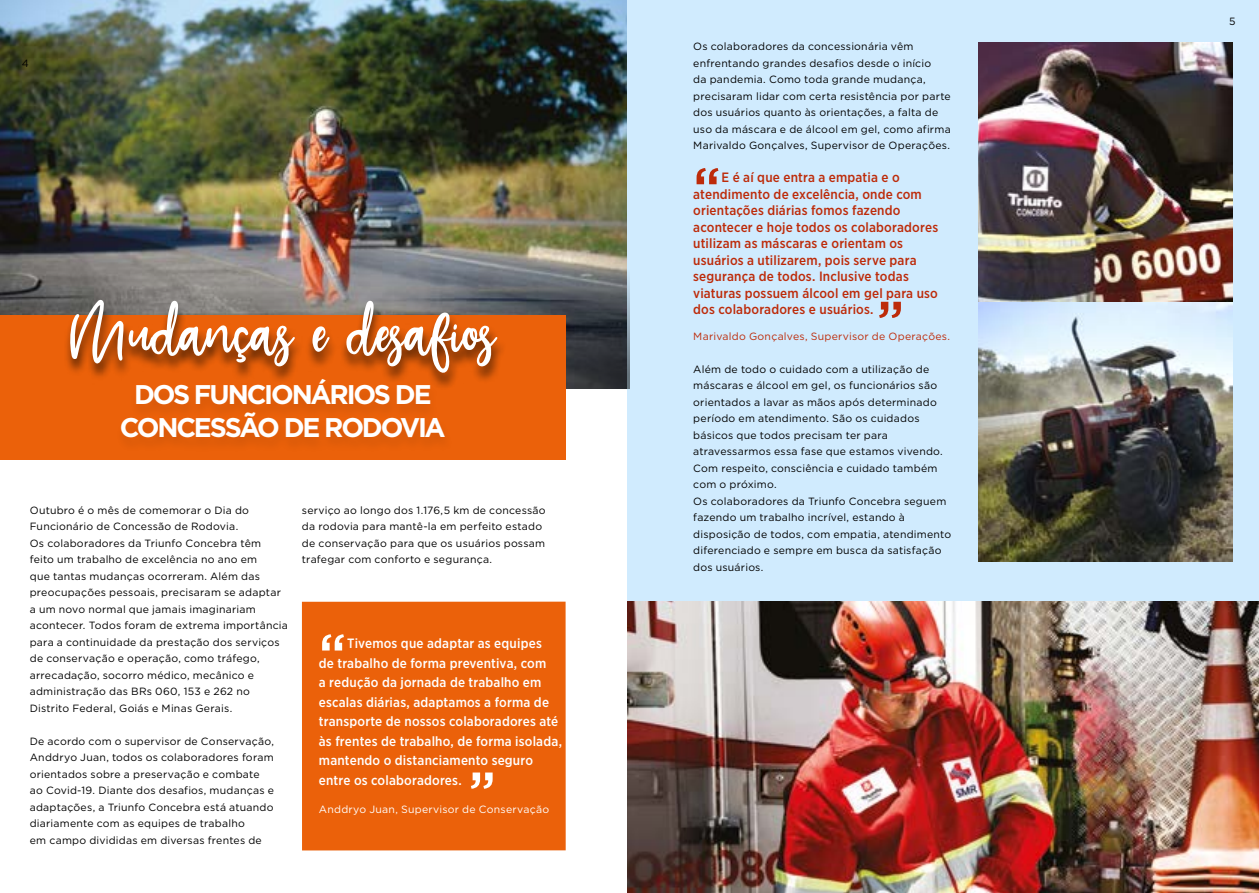
<style>
.page{position:relative;width:1259px;height:893px;background:#fff}
.page>*{position:absolute;margin:0;border:0;box-sizing:border-box;transform-origin:0 0}
.t1{font:99px "Shelva";letter-spacing:.005em;color:#fff}
.t2{font:500 58.5px "Gotham Narrow";color:#bd2b0a}
.t3{font:500 58.5px "Gotham Narrow";color:#fff}
.t4{font:700 27px/32.8px "Gotham";letter-spacing:-.08em;color:#fff;text-align:center}
.t5{font:500 13.5px/16.5px "Gotham Narrow";letter-spacing:.015em;color:#bd2b0a}
.t6{font:500 13.5px/19.5px "Gotham Narrow";letter-spacing:.015em;color:#fff}
.t7{font:10.5px/16.5px "Gotham";letter-spacing:.02em;color:#000}
.t8{font:10.5px "Gotham";letter-spacing:.025em;color:#bd2b0a}
.t9{font:10.5px "Gotham";letter-spacing:.025em;color:#fff}
</style>
<div class="page">
<img style="left:0;top:0;width:627px;height:264px">
<div style="left:627px;top:0;width:632px;height:608px;background:#d0ebfe"></div>
<img style="left:978px;top:43px;width:254px;height:518px">
<div style="left:302px;top:602px;width:264px;height:248px;background:#eb610a"></div>
<svg style="left:0;top:264px;width:629px;height:124px;background:#6f6d6e"></svg>
<div style="left:0;top:315px;width:566px;height:144px;background:#eb610a"></div>
<div style="left:115px;top:379px;width:339px;height:74px;background:#e35d09"></div>
<div style="left:65px;top:301px;width:441px;height:89px;background:#000;opacity:.6"></div>
<img style="left:627px;top:602px;width:632px;height:291px">
<p class="t7" style="left:22px;top:54px;width:9px">4</p>
<h1 class="t1" style="left:70px;top:281px;width:427px">Mudanças e desafios</h1>
<h3 class="t4" style="left:120px;top:378px;width:327px">DOS FUNCIONÁRIOS DE<br>CONCESSÃO DE RODOVIA</h3>
<p class="t7" style="left:30px;top:502px;width:260px">Outubro é o mês de comemorar o Dia do Funcionário de Concessão de Rodovia.<br>Os colaboradores da Triunfo Concebra têm feito um trabalho de excelência no ano em<br>que tantas mudanças ocorreram. Além das preocupações pessoais, precisaram se adaptar a um novo normal que jamais imaginariam acontecer. Todos foram de extrema importância para a continuidade da prestação dos serviços de conservação e operação, como tráfego, arrecadação, socorro médico, mecânico e administração das BRs 060, 153 e 262 no Distrito Federal, Goiás e Minas Gerais.</p>
<p class="t7" style="left:30px;top:732px;width:246px">De acordo com o supervisor de Conservação, Anddryo Juan, todos os colaboradores foram orientados sobre a preservação e combate ao Covid-19. Diante dos desafios, mudanças e adaptações, a Triunfo Concebra está atuando diariamente com as equipes de trabalho<br>em campo divididas em diversas frentes de</p>
<p class="t7" style="left:302px;top:502px;width:245px">serviço ao longo dos 1.176,5 km de concessão da rodovia para mantê-la em perfeito estado de conservação para que os usuários possam trafegar com conforto e segurança.</p>
<h2 class="t3" style="left:319px;top:618px;width:29px">“</h2>
<p class="t6" style="left:319px;top:634px;width:245px;text-indent:28px">Tivemos que adaptar as equipes<br>de trabalho de forma preventiva, com<br>a redução da jornada de trabalho em escalas diárias, adaptamos a forma de transporte de nossos colaboradores até às frentes de trabalho, de forma isolada, mantendo o distanciamento seguro entre os colaboradores.</p>
<p class="t9" style="left:319px;top:804px;width:232px">Anddryo Juan, Supervisor de Conservação</p>
<h2 class="t3" style="left:469px;top:756px;width:29px">”</h2>
<p class="t7" style="left:693px;top:38px;width:259px">Os colaboradores da concessionária vêm enfrentando grandes desafios desde o início<br>da pandemia. Como toda grande mudança, precisaram lidar com certa resistência por parte dos usuários quanto às orientações, a falta de uso da máscara e de álcool em gel, como afirma Marivaldo Gonçalves, Supervisor de Operações.</p>
<h2 class="t2" style="left:693px;top:152px;width:29px">“</h2>
<p class="t5" style="left:693px;top:169px;width:246px;text-indent:28px">E é aí que entra a empatia e o atendimento de excelência, onde com orientações diárias fomos fazendo acontecer e hoje todos os colaboradores utilizam as máscaras e orientam os usuários a utilizarem, pois serve para segurança de todos. Inclusive todas viaturas possuem álcool em gel para uso dos colaboradores e usuários.</p>
<p class="t8" style="left:693px;top:330px;width:258px">Marivaldo Gonçalves, Supervisor de Operações.</p>
<h2 class="t2" style="left:877px;top:285px;width:29px">”</h2>
<p class="t7" style="left:693px;top:361px;width:259px">Além de todo o cuidado com a utilização de máscaras e álcool em gel, os funcionários são orientados a lavar as mãos após determinado período em atendimento. São os cuidados básicos que todos precisam ter para atravessarmos essa fase que estamos vivendo.<br>Com respeito, consciência e cuidado também com o próximo.<br>Os colaboradores da Triunfo Concebra seguem fazendo um trabalho incrível, estando à disposição de todos, com empatia, atendimento diferenciado e sempre em busca da satisfação dos usuários.</p>
<p class="t7" style="left:1229px;top:13px;width:8px">5</p>
</div>
